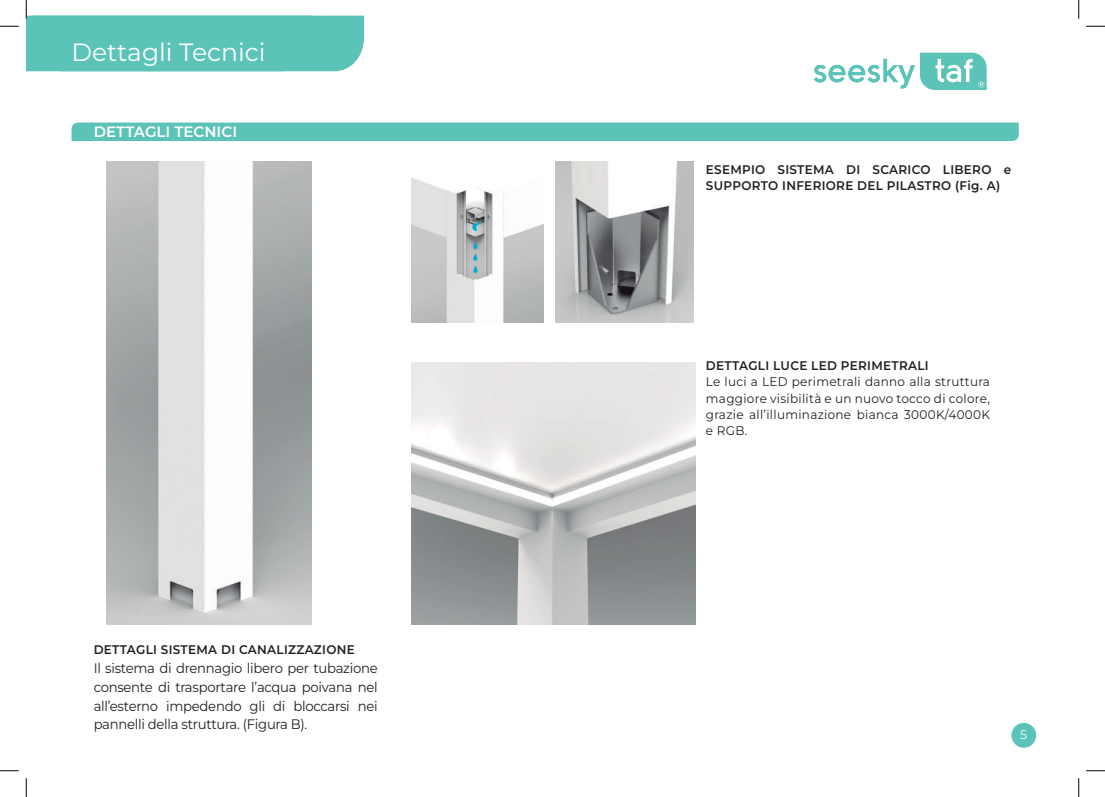
<style>
.page{position:relative;width:1105px;height:797px;background:#fff}
.page>*{position:absolute;margin:0;border:0;box-sizing:border-box;transform-origin:0 0}
.t1{font:25px "Montserrat";color:#fff}
.t2{font:600 15px "Montserrat";color:#fff}
.t3{font:13.75px/18.8px "Montserrat";letter-spacing:-.02em;color:#231f20;text-align:justify;scale:.96 1}
.t4{font:12.5px/16.2px "Montserrat";letter-spacing:.025em;color:#231f20;text-align:justify;scale:.96 1}
.t5{font:600 12.5px/16.2px "Montserrat";letter-spacing:.025em;color:#231f20;scale:.96 1}
.t6{font:12.5px "Montserrat";color:#fff}
</style>
<div class="page">
<img style="left:412px;top:178px;width:132px;height:144px">
<img style="left:412px;top:362px;width:284px;height:262px">
<img style="left:556px;top:162px;width:137px;height:160px">
<div style="left:72px;top:122px;width:947px;height:19px;background:#5bc3b7"></div>
<img style="left:107px;top:162px;width:205px;height:462px">
<div style="left:1011px;top:723px;width:25px;height:24px;background:#5bc3b7;border-radius:50%"></div>
<svg style="left:814px;top:53px;width:173px;height:37px"></svg>
<svg style="left:0;top:25px;width:19px;height:2px"></svg>
<svg style="left:1086px;top:25px;width:19px;height:2px"></svg>
<svg style="left:0;top:770px;width:19px;height:1px"></svg>
<svg style="left:1086px;top:770px;width:19px;height:1px"></svg>
<svg style="left:25px;top:0;width:339px;height:71px"></svg>
<svg style="left:25px;top:778px;width:2px;height:19px"></svg>
<svg style="left:1078px;top:0;width:1px;height:19px"></svg>
<svg style="left:1078px;top:778px;width:1px;height:19px"></svg>
<h1 class="t1" style="left:72px;top:36px;width:195px">Dettagli Tecnici</h1>
<p class="t2" style="left:94px;top:122px;width:145px">DETTAGLI TECNICI</p>
<p class="t5" style="left:94px;top:641px;width:274px">DETTAGLI SISTEMA DI CANALIZZAZIONE</p>
<p class="t3" style="left:94px;top:658px;width:297px">Il sistema di drennagio libero per tubazione consente di trasportare l’acqua poivana nel all’esterno impedendo gli di bloccarsi nei pannelli della struttura. (Figura B).</p>
<p class="t5" style="left:706px;top:161px;width:319px">ESEMPIO SISTEMA DI SCARICO LIBERO e<br>SUPPORTO INFERIORE DEL PILASTRO (Fig. A)</p>
<p class="t5" style="left:706px;top:357px;width:234px">DETTAGLI LUCE LED PERIMETRALI</p>
<p class="t4" style="left:706px;top:373px;width:297px">Le luci a LED perimetrali danno alla struttura maggiore visibilità e un nuovo tocco di colore, grazie all’illuminazione bianca 3000K/4000K e RGB.</p>
<p class="t6" style="left:1020px;top:726px;width:9px">5</p>
</div>
